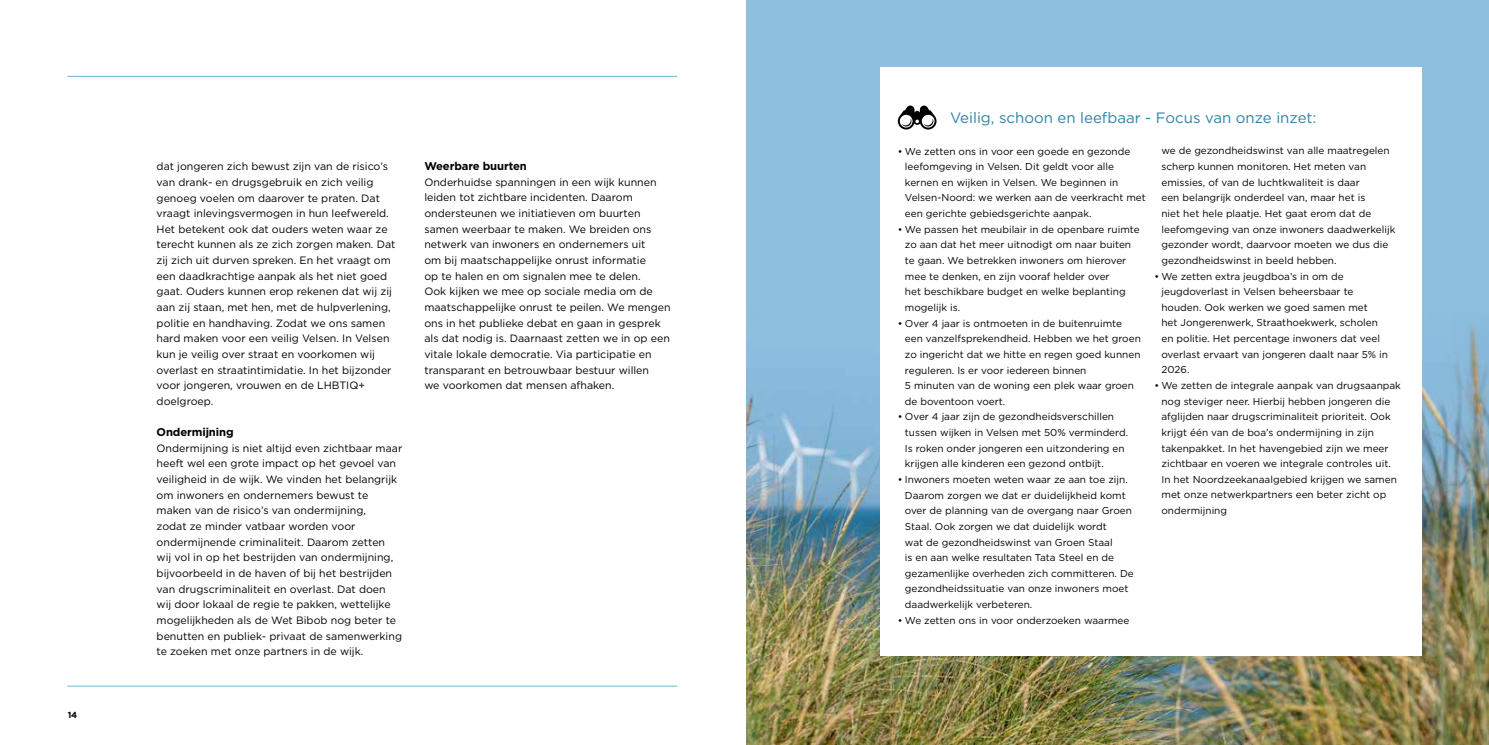
<style>
.page{position:relative;width:1489px;height:745px;background:#fff}
.page>*{position:absolute;margin:0;border:0;box-sizing:border-box;transform-origin:0 0}
.t1{font:15px "Gotham";color:#2f82a7}
.t2{font:700 11.25px "Gotham";letter-spacing:-.01em;color:#000}
.t3{font:10.62px/15.6px "Gotham";color:#000}
.t4{font:10px/15.6px "Gotham";color:#000}
.t5{font:700 8.75px "Gotham";color:#000}
</style>
<div class="page">
<hr style="left:67px;top:76px;width:610px;height:1px;background:#6cb5d0">
<hr style="left:67px;top:685px;width:610px;height:1px;background:#6cb5d0">
<div style="left:746px;top:0;width:742px;height:744px;background:#8ebfdf"></div>
<img style="left:746px;top:381px;width:742px;height:363px">
<div style="left:880px;top:67px;width:541px;height:588px;background:#fff"></div>
<svg style="left:897px;top:105px;width:39px;height:24px"></svg>
<p class="t5" style="left:68px;top:708px;width:11px">14</p>
<p class="t3" style="left:157px;top:158px;width:240px">dat jongeren zich bewust zijn van de risico’s van drank- en drugsgebruik en zich veilig genoeg voelen om daarover te praten. Dat vraagt inlevingsvermogen in hun leefwereld.<br>Het betekent ook dat ouders weten waar ze terecht kunnen als ze zich zorgen maken. Dat zij zich uit durven spreken. En het vraagt om een daadkrachtige aanpak als het niet goed gaat. Ouders kunnen erop rekenen dat wij zij aan zij staan, met hen, met de hulpverlening, politie en handhaving. Zodat we ons samen hard maken voor een veilig Velsen. In Velsen kun je veilig over straat en voorkomen wij overlast en straatintimidatie. In het bijzonder voor jongeren, vrouwen en de LHBTIQ+ doelgroep.</p>
<p class="t2" style="left:157px;top:424px;width:79px">Ondermijning</p>
<p class="t3" style="left:157px;top:439px;width:247px">Ondermijning is niet altijd even zichtbaar maar heeft wel een grote impact op het gevoel van veiligheid in de wijk. We vinden het belangrijk om inwoners en ondernemers bewust te maken van de risico’s van ondermijning,<br>zodat ze minder vatbaar worden voor ondermijnende criminaliteit. Daarom zetten wij vol in op het bestrijden van ondermijning, bijvoorbeeld in de haven of bij het bestrijden van drugscriminaliteit en overlast. Dat doen wij door lokaal de regie te pakken, wettelijke mogelijkheden als de Wet Bibob nog beter te benutten en publiek- privaat de samenwerking te zoeken met onze partners in de wijk.</p>
<p class="t2" style="left:424px;top:159px;width:104px">Weerbare buurten</p>
<p class="t3" style="left:424px;top:174px;width:248px">Onderhuidse spanningen in een wijk kunnen leiden tot zichtbare incidenten. Daarom ondersteunen we initiatieven om buurten samen weerbaar te maken. We breiden ons netwerk van inwoners en ondernemers uit<br>om bij maatschappelijke onrust informatie<br>op te halen en om signalen mee te delen.<br>Ook kijken we mee op sociale media om de maatschappelijke onrust te peilen. We mengen ons in het publieke debat en gaan in gesprek als dat nodig is. Daarnaast zetten we in op een vitale lokale democratie. Via participatie en transparant en betrouwbaar bestuur willen<br>we voorkomen dat mensen afhaken.</p>
<h1 class="t1" style="left:950px;top:108px;width:368px">Veilig, schoon en leefbaar - Focus van onze inzet:</h1>
<p class="t4" style="left:904px;top:143px;width:242px;text-indent:-7px">• We zetten ons in voor een goede en gezonde leefomgeving in Velsen. Dit geldt voor alle kernen en wijken in Velsen. We beginnen in Velsen-Noord: we werken aan de veerkracht met een gerichte gebiedsgerichte aanpak.</p>
<p class="t4" style="left:904px;top:221px;width:236px;text-indent:-7px">• We passen het meubilair in de openbare ruimte zo aan dat het meer uitnodigt om naar buiten te gaan. We betrekken inwoners om hierover mee te denken, en zijn vooraf helder over<br>het beschikbare budget en welke beplanting mogelijk is.</p>
<p class="t4" style="left:904px;top:315px;width:237px;text-indent:-7px">• Over 4 jaar is ontmoeten in de buitenruimte een vanzelfsprekendheid. Hebben we het groen zo ingericht dat we hitte en regen goed kunnen reguleren. Is er voor iedereen binnen<br>5 minuten van de woning een plek waar groen de boventoon voert.</p>
<p class="t4" style="left:904px;top:408px;width:225px;text-indent:-7px">• Over 4 jaar zijn de gezondheidsverschillen tussen wijken in Velsen met 50% verminderd.<br>Is roken onder jongeren een uitzondering en krijgen alle kinderen een gezond ontbijt.</p>
<p class="t4" style="left:904px;top:471px;width:230px;text-indent:-7px">• Inwoners moeten weten waar ze aan toe zijn.<br>Daarom zorgen we dat er duidelijkheid komt over de planning van de overgang naar Groen Staal. Ook zorgen we dat duidelijk wordt<br>wat de gezondheidswinst van Groen Staal<br>is en aan welke resultaten Tata Steel en de gezamenlijke overheden zich committeren. De gezondheidssituatie van onze inwoners moet daadwerkelijk verbeteren.</p>
<p class="t4" style="left:897px;top:611px;width:233px">• We zetten ons in voor onderzoeken waarmee</p>
<p class="t4" style="left:1161px;top:143px;width:235px">we de gezondheidswinst van alle maatregelen scherp kunnen monitoren. Het meten van emissies, of van de luchtkwaliteit is daar<br>een belangrijk onderdeel van, maar het is<br>niet het hele plaatje. Het gaat erom dat de leefomgeving van onze inwoners daadwerkelijk gezonder wordt, daarvoor moeten we dus die gezondheidswinst in beeld hebben.</p>
<p class="t4" style="left:1161px;top:268px;width:228px;text-indent:-7px">• We zetten extra jeugdboa’s in om de jeugdoverlast in Velsen beheersbaar te houden. Ook werken we goed samen met<br>het Jongerenwerk, Straathoekwerk, scholen en politie. Het percentage inwoners dat veel overlast ervaart van jongeren daalt naar 5% in 2026.</p>
<p class="t4" style="left:1161px;top:377px;width:241px;text-indent:-7px">• We zetten de integrale aanpak van drugsaanpak nog steviger neer. Hierbij hebben jongeren die afglijden naar drugscriminaliteit prioriteit. Ook krijgt één van de boa’s ondermijning in zijn takenpakket. In het havengebied zijn we meer zichtbaar en voeren we integrale controles uit.<br>In het Noordzeekanaalgebied krijgen we samen met onze netwerkpartners een beter zicht op ondermijning</p>
</div>
